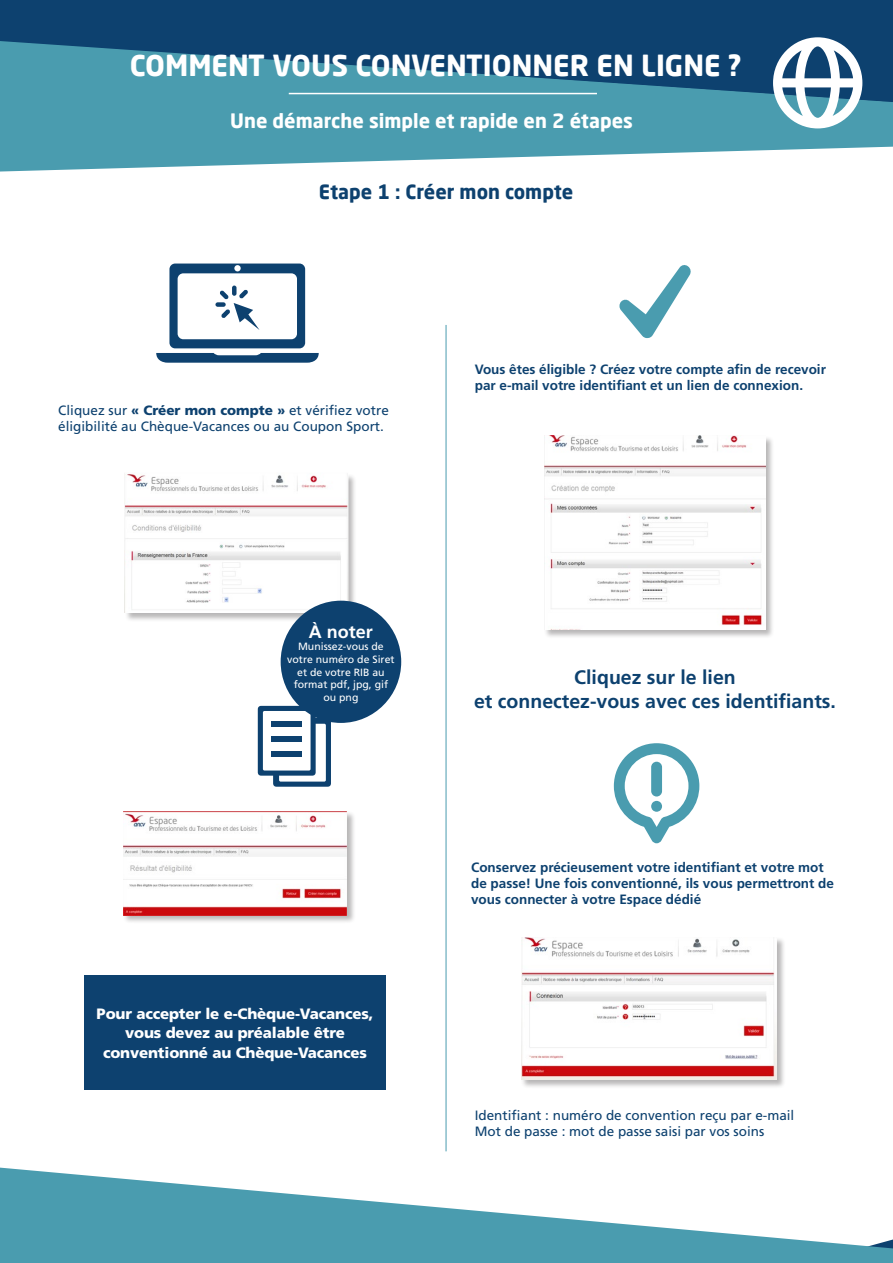
<style>
.page{position:relative;width:893px;height:1263px;background:#fff}
.page>*{position:absolute;margin:0;border:0;box-sizing:border-box;transform-origin:0 0}
.t1{font:700 28.5px "Neo Sans Pro";color:#fff}
.t2{font:700 19.5px/23.4px "Frutiger LT Std";color:#0d416f;text-align:center}
.t3{font:700 19.5px "Neo Sans Pro";color:#fff}
.t4{font:700 19.5px "Neo Sans Pro";color:#0d416f}
.t5{font:700 18px "Frutiger LT Std";color:#fff}
.t6{font:900 15px/19.5px "Frutiger LT Std";letter-spacing:-.01em;color:#fff;text-align:center}
.t7{font:700 13.5px/16.2px "Frutiger LT Std";color:#0d416f}
.t8{font:13.5px/16.2px "Frutiger LT Std";color:#0d416f}
.t9{font:10.5px/12.6px "Frutiger LT Std";color:#fff;text-align:center}
.s1{font-weight:900}
</style>
<div class="page">
<svg style="left:0;top:1167px;width:893px;height:96px;fill:#4a9caf"></svg>
<div style="left:0;top:0;width:893px;height:41px;background:#0d416f"></div>
<svg style="left:0;top:41px;width:893px;height:131px;fill:#4a9caf"></svg>
<div style="left:124px;top:473px;width:233px;height:149px;background:#231f20;opacity:.32"></div>
<img style="left:125px;top:473px;width:223px;height:140px">
<div style="left:123px;top:811px;width:233px;height:113px;background:#231f20;opacity:.32"></div>
<img style="left:123px;top:811px;width:224px;height:104px">
<div style="left:544px;top:435px;width:230px;height:204px;background:#231f20;opacity:.32"></div>
<img style="left:544px;top:436px;width:222px;height:194px">
<div style="left:521px;top:937px;width:265px;height:152px;background:#231f20;opacity:.32"></div>
<img style="left:522px;top:937px;width:255px;height:143px">
<hr style="left:446px;top:325px;width:1px;height:826px;background:#4a9caf">
<div style="left:281px;top:601px;width:120px;height:122px;background:#0d416f;border-radius:50%"></div>
<svg style="left:773px;top:37px;width:89px;height:91px"></svg>
<svg style="left:156px;top:264px;width:163px;height:99px"></svg>
<svg style="left:619px;top:265px;width:72px;height:73px"></svg>
<svg style="left:258px;top:706px;width:73px;height:81px"></svg>
<hr style="left:289px;top:93px;width:308px;height:1px;background:#fff">
<svg style="left:614px;top:743px;width:85px;height:100px"></svg>
<div style="left:84px;top:975px;width:302px;height:115px;background:#0d416f"></div>
<h1 class="t1" style="left:130px;top:47px;width:613px">COMMENT VOUS CONVENTIONNER EN LIGNE ?</h1>
<h2 class="t3" style="left:230px;top:108px;width:404px">Une démarche simple et rapide en 2 étapes</h2>
<h2 class="t4" style="left:319px;top:180px;width:256px">Etape 1 : Créer mon compte</h2>
<p class="t8" style="left:58px;top:402px;width:332px">Cliquez sur <span class="s1">« Créer mon compte »</span> et vérifiez votre éligibilité au Chèque-Vacances ou au Coupon Sport.</p>
<h3 class="t5" style="left:309px;top:621px;width:66px">À noter</h3>
<p class="t9" style="left:287px;top:640px;width:109px">Munissez-vous de votre numéro de Siret et de votre RIB au format pdf, jpg, gif ou png</p>
<p class="t6" style="left:97px;top:1004px;width:278px">Pour accepter le e-Chèque-Vacances, vous devez au préalable être conventionné au Chèque-Vacances</p>
<p class="t7" style="left:475px;top:361px;width:353px">Vous êtes éligible ? Créez votre compte afin de recevoir par e-mail votre identifiant et un lien de connexion.</p>
<h2 class="t2" style="left:474px;top:666px;width:363px">Cliquez sur le lien<br>et connectez-vous avec ces identifiants.</h2>
<p class="t7" style="left:471px;top:859px;width:364px">Conservez précieusement votre identifiant et votre mot de passe! Une fois conventionné, ils vous permettront de vous connecter à votre Espace dédié</p>
<p class="t8" style="left:475px;top:1107px;width:321px">Identifiant : numéro de convention reçu par e-mail<br>Mot de passe : mot de passe saisi par vos soins</p>
</div>
